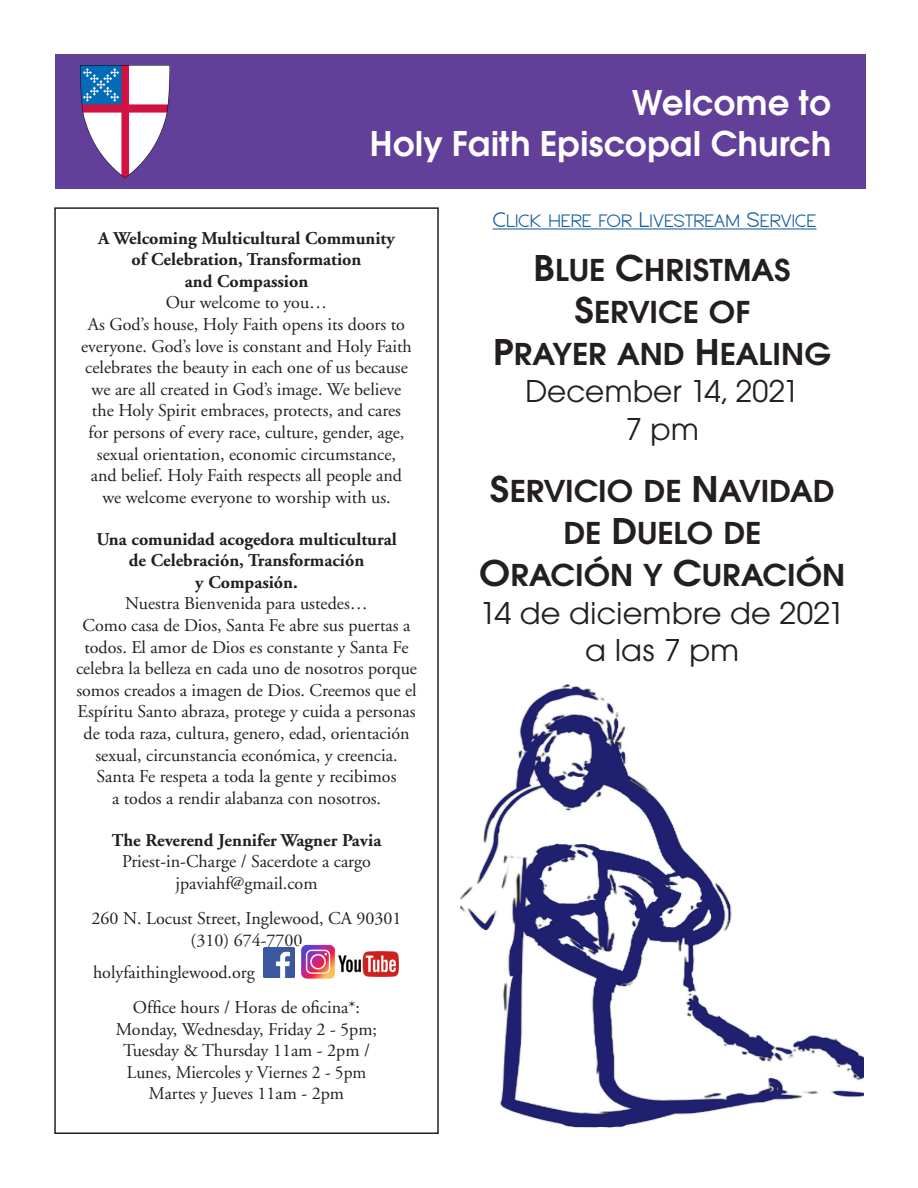
<style>
.page{position:relative;width:918px;height:1188px;background:#fff}
.page>*{position:absolute;margin:0;border:0;box-sizing:border-box;transform-origin:0 0}
.t1{font:600 37.5px/40.5px "Avant Garde Gothic Itc T";color:#fff;text-align:right}
.t2{font:33.15px/42px "Avant Garde Gothic Itc T Demi SC850";color:#231f20;text-align:center;scale:1.05 1}
.t3{font:33px/37.5px "Avant Garde Gothic Itc T";color:#231f20;text-align:center}
.t4{font:18px/21.6px "Adobe Garamond";color:#231f20;text-align:center}
.t5{font:700 18px/21.6px "Adobe Garamond";color:#231f20;text-align:center}
.t6{font:17.85px "Espera Regular SC850";letter-spacing:-.01em;color:#175d9e;scale:1.05 1}
.s1{font-size:21px}
.s2{font-size:39px}
</style>
<div class="page">
<div style="left:55px;top:54px;width:810px;height:135px;background:#62409a"></div>
<img style="left:80px;top:66px;width:90px;height:111px">
<img style="left:264px;top:948px;width:30px;height:30px">
<img style="left:301px;top:945px;width:34px;height:33px">
<img style="left:339px;top:952px;width:59px;height:25px">
<div style="left:54px;top:207px;width:385px;height:927px;border:2px solid #231f20"></div>
<hr style="left:492px;top:228px;width:324px;height:1px;background:#175d9e">
<img style="left:460px;top:684px;width:404px;height:444px">
<h1 class="t1" style="left:370px;top:82px;width:463px">Welcome to<br>Holy Faith Episcopal Church</h1>
<p class="t5" style="left:98px;top:227px;width:298px">A Welcoming Multicultural Community of Celebration, Transformation<br>and Compassion</p>
<p class="t4" style="left:81px;top:292px;width:332px">Our welcome to you…<br>As God’s house, Holy Faith opens its doors to everyone. God’s love is constant and Holy Faith celebrates the beauty in each one of us because we are all created in God’s image. We believe the Holy Spirit embraces, protects, and cares for persons of every race, culture, gender, age, sexual orientation, economic circumstance,<br>and belief. Holy Faith respects all people and we welcome everyone to worship with us.</p>
<p class="t5" style="left:96px;top:529px;width:302px">Una comunidad acogedora multicultural de Celebración, Transformación<br>y Compasión.</p>
<p class="t4" style="left:76px;top:593px;width:343px">Nuestra Bienvenida para ustedes…<br>Como casa de Dios, Santa Fe abre sus puertas a todos. El amor de Dios es constante y Santa Fe celebra la belleza en cada uno de nosotros porque somos creados a imagen de Dios. Creemos que el Espíritu Santo abraza, protege y cuida a personas de toda raza, cultura, genero, edad, orientación sexual, circunstancia económica, y creencia.<br>Santa Fe respeta a toda la gente y recibimos<br>a todos a rendir alabanza con nosotros.</p>
<p class="t5" style="left:112px;top:830px;width:271px">The Reverend Jennifer Wagner Pavia</p>
<p class="t4" style="left:122px;top:851px;width:251px">Priest-in-Charge / Sacerdote a cargo jpaviahf@gmail.com</p>
<p class="t4" style="left:92px;top:908px;width:311px">260 N. Locust Street, Inglewood, CA 90301 (310) 674-7700</p>
<p class="t4" style="left:133px;top:955px;width:229px;line-height:35.1px;text-align:left;text-indent:-40px">holyfaithinglewood.org<br>Office hours / Horas de oficina*:</p>
<p class="t4" style="left:116px;top:1019px;width:263px">Monday, Wednesday, Friday 2 - 5pm;<br>Tuesday &amp; Thursday 11am - 2pm /<br>Lunes, Miercoles y Viernes 2 - 5pm<br>Martes y Jueves 11am - 2pm</p>
<p class="t6" style="left:492px;top:211px;width:310px"><span class="s1">C</span>LICK HERE FOR <span class="s1">L</span>IVESTREAM <span class="s1">S</span>ERVICE</p>
<h2 class="t2" style="left:493px;top:249px;width:324px"><span class="s2">B</span>LUE <span class="s2">C</span>HRISTMAS<br><span class="s2">S</span>ERVICE OF<br><span class="s2">P</span>RAYER AND <span class="s2">H</span>EALING</h2>
<h3 class="t3" style="left:525px;top:372px;width:276px">December 14, 2021<br>7 pm</h3>
<h2 class="t2" style="left:479px;top:470px;width:350px"><span class="s2">S</span>ERVICIO DE <span class="s2">N</span>AVIDAD<br>DE <span class="s2">D</span>UELO DE<br><span class="s2">O</span>RACIÓN Y <span class="s2">C</span>URACIÓN</h2>
<h3 class="t3" style="left:480px;top:593px;width:367px">14 de diciembre de 2021 a las 7 pm</h3>
</div>
